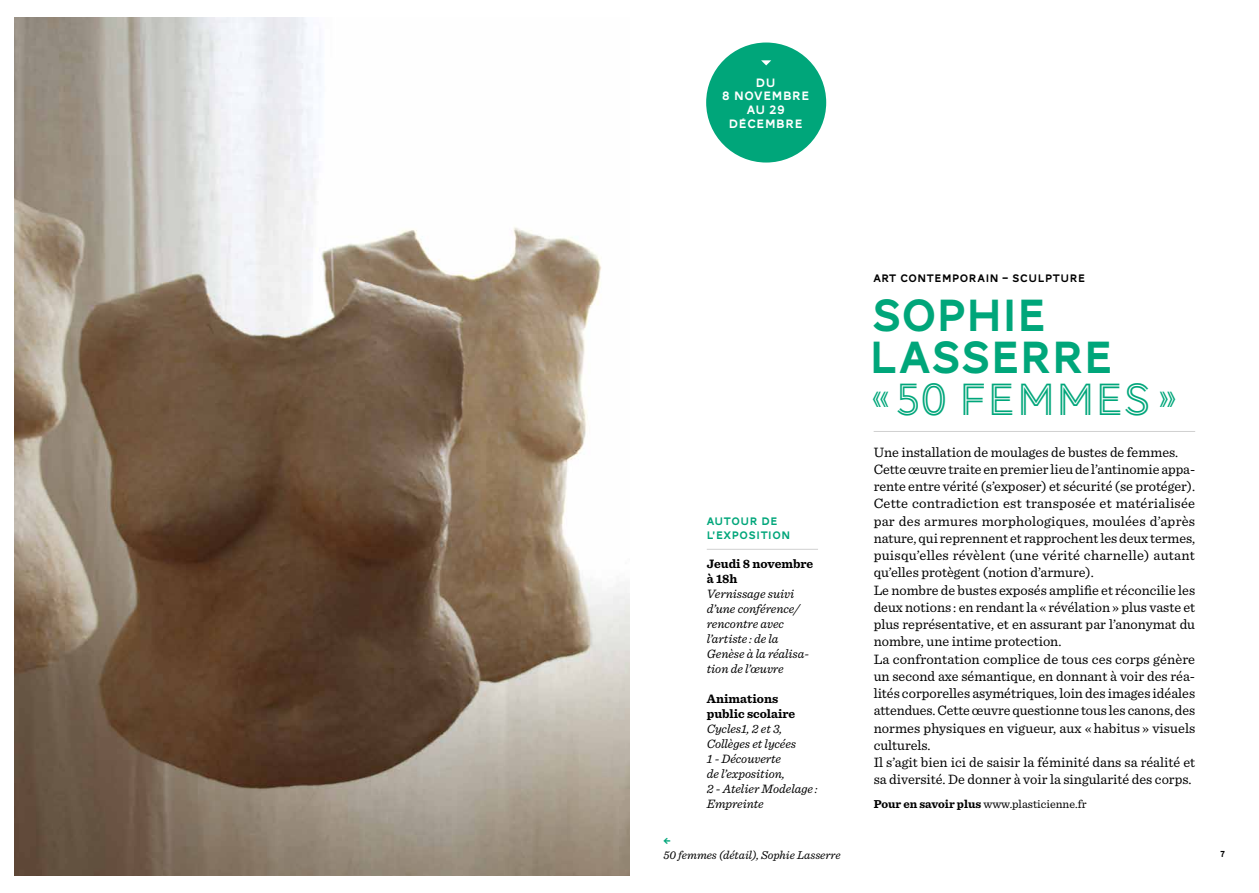
<style>
.page{position:relative;width:1259px;height:893px;background:#fff}
.page>*{position:absolute;margin:0;border:0;box-sizing:border-box;transform-origin:0 0}
.t1{font:46.5px/42px "AW Conqueror Carved One";color:#00a67a}
.t2{font:46.5px "AW Conqueror Inline";color:#00a67a}
.t3{font:14.25px/17.2px "Sentinel";color:#000}
.t4{font:italic 12.75px/15px "Sentinel";color:#000}
.t5{font:700 12.75px/15px "Sentinel";color:#000}
.t6{font:12.6px/13.6px "AW Conqueror Carved One";letter-spacing:.05em;color:#fff;text-align:center}
.t7{font:12px "Sentinel";color:#000}
.t8{font:italic 12px "Sentinel";color:#000}
.t9{font:700 12px "Source Code Pro";color:#00a67a}
.t10{font:11.25px "AW Conqueror Carved One";letter-spacing:.05em;color:#000}
.t11{font:11.25px/13.5px "AW Conqueror Carved One";letter-spacing:.05em;color:#00a67a}
.t12{font:9px "AW Conqueror Carved One";color:#000}
.s1{font-weight:700}
</style>
<div class="page">
<hr style="left:873px;top:431px;width:322px;height:1px;background:#d0d0d0">
<hr style="left:707px;top:549px;width:111px;height:1px;background:#d0d0d0">
<img style="left:15px;top:17px;width:614px;height:859px">
<div style="left:706px;top:43px;width:120px;height:120px;background:#00a67a;border-radius:50%"></div>
<svg style="left:761px;top:60px;width:10px;height:5px"></svg>
<p class="t6" style="left:722px;top:77px;width:89px">DU<br>8 NOVEMBRE<br>AU 29<br>DÉCEMBRE</p>
<p class="t11" style="left:707px;top:515px;width:85px">AUTOUR DE<br>L’EXPOSITION</p>
<p class="t5" style="left:707px;top:556px;width:108px">Jeudi 8 novembre à 18h</p>
<p class="t4" style="left:707px;top:585px;width:104px">Vernissage suivi d’une conférence/ rencontre avec l’artiste : de la<br>Genèse à la réalisa&shy;tion de l’œuvre</p>
<p class="t5" style="left:707px;top:691px;width:90px">Animations public scolaire</p>
<p class="t4" style="left:707px;top:720px;width:112px">Cycles1, 2 et 3,<br>Collèges et lycées<br>1 - Découverte<br>de l’exposition,<br>2 - Atelier Modelage :<br>Empreinte</p>
<p class="t9" style="left:663px;top:832px;width:9px">←</p>
<p class="t8" style="left:663px;top:846px;width:179px">50 femmes (détail), Sophie Lasserre</p>
<p class="t10" style="left:873px;top:273px;width:213px">ART CONTEMPORAIN – SCULPTURE</p>
<h1 class="t1" style="left:869px;top:298px;width:245px">SOPHIE<br>LASSERRE</h1>
<h1 class="t2" style="left:871px;top:377px;width:308px">«50 FEMMES»</h1>
<p class="t3" style="left:873px;top:442px;width:323px">Une installation de moulages de bustes de femmes.<br>Cette œuvre traite en premier lieu de l’antinomie appa&shy;rente entre vérité (s’exposer) et sécurité (se protéger).<br>Cette contradiction est transposée et matérialisée par des armures morphologiques, moulées d’après nature, qui reprennent et rapprochent les deux termes, puisqu’elles révèlent (une vérité charnelle) autant qu’elles protègent (notion d’armure).<br>Le nombre de bustes exposés amplifie et réconcilie les deux notions : en rendant la « révélation » plus vaste et plus représentative, et en assurant par l’anonymat du nombre, une intime protection.<br>La confrontation complice de tous ces corps génère un second axe sémantique, en donnant à voir des réa&shy;lités corporelles asymétriques, loin des images idéales attendues. Cette œuvre questionne tous les canons, des normes physiques en vigueur, aux « habitus » visuels culturels.<br>Il s’agit bien ici de saisir la féminité dans sa réalité et sa diversité. De donner à voir la singularité des corps.</p>
<p class="t7" style="left:873px;top:795px;width:214px"><span class="s1">Pour en savoir plus</span> www.plasticienne.fr</p>
<p class="t12" style="left:1220px;top:849px;width:6px">7</p>
</div>
